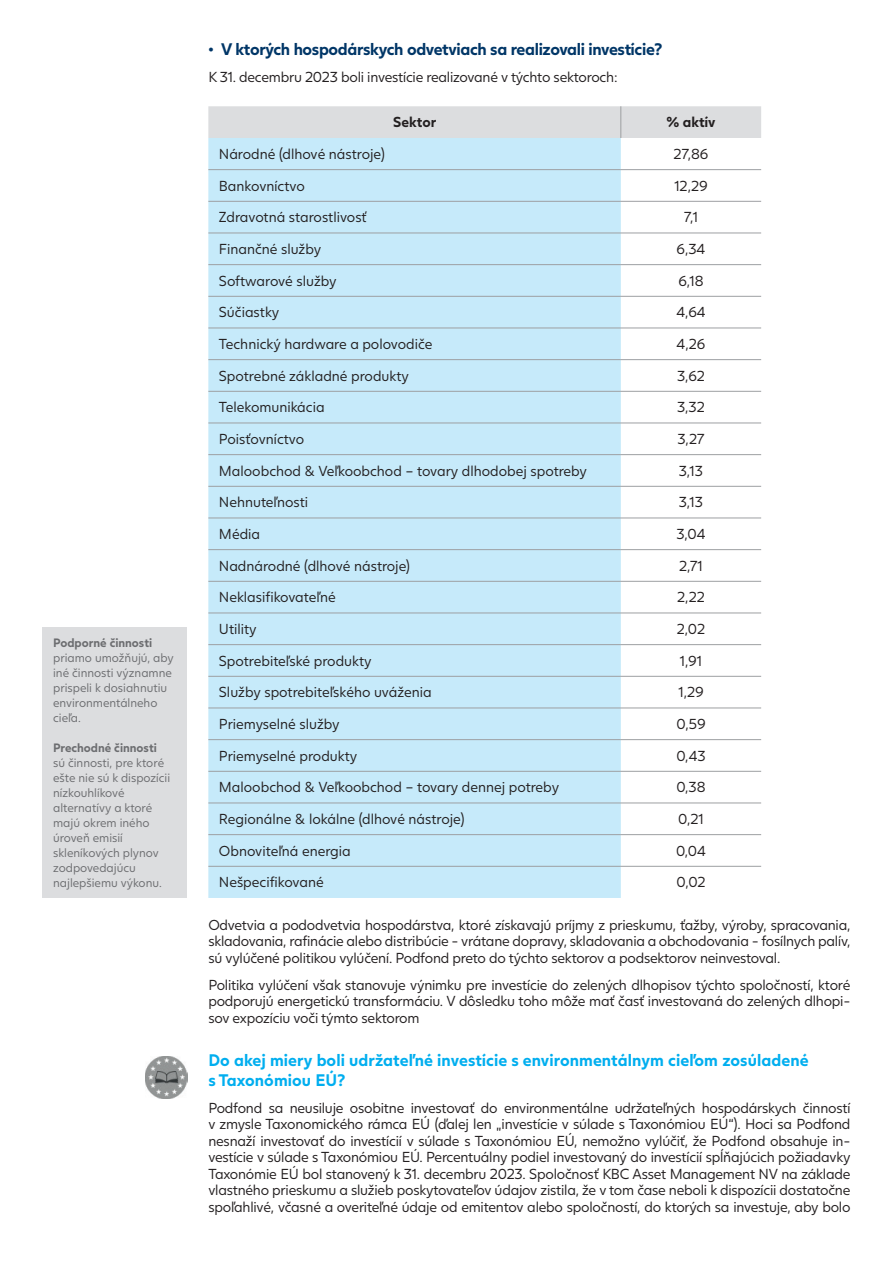
<style>
.page{position:relative;width:893px;height:1263px;background:#fff}
.page>*{position:absolute;margin:0;border:0;box-sizing:border-box;transform-origin:0 0}
.t1{font:700 16.5px/19.8px "Juli Sans";letter-spacing:.005em;color:#00aeef}
.t2{font:700 16.5px "Juli Sans";letter-spacing:-.02em;color:#003667}
.t3{font:14.25px/16.5px "Juli Sans";color:#231f20;text-align:justify}
.t4{font:700 14.25px "Juli Sans";color:#231f20}
.t5{font:12px/15px "Juli Sans";color:#6c6d70}
.t6{font:700 12px "Juli Sans";color:#6c6d70}
</style>
<div class="page">
<div style="left:208px;top:106px;width:553px;height:32px;background:#dcdddf"></div>
<div style="left:208px;top:138px;width:413px;height:760px;background:#c6eafa"></div>
<hr style="left:208px;top:169px;width:413px;height:1px;background:#9d9fa2">
<hr style="left:621px;top:169px;width:140px;height:1px;background:#9d9fa2">
<hr style="left:208px;top:201px;width:413px;height:1px;background:#9d9fa2">
<hr style="left:621px;top:201px;width:140px;height:1px;background:#9d9fa2">
<hr style="left:208px;top:233px;width:413px;height:1px;background:#9d9fa2">
<hr style="left:621px;top:233px;width:140px;height:1px;background:#9d9fa2">
<hr style="left:208px;top:264px;width:413px;height:1px;background:#9d9fa2">
<hr style="left:621px;top:264px;width:140px;height:1px;background:#9d9fa2">
<hr style="left:208px;top:296px;width:413px;height:1px;background:#9d9fa2">
<hr style="left:621px;top:296px;width:140px;height:1px;background:#9d9fa2">
<hr style="left:208px;top:328px;width:413px;height:1px;background:#9d9fa2">
<hr style="left:621px;top:328px;width:140px;height:1px;background:#9d9fa2">
<hr style="left:208px;top:359px;width:413px;height:1px;background:#9d9fa2">
<hr style="left:621px;top:359px;width:140px;height:1px;background:#9d9fa2">
<hr style="left:208px;top:391px;width:413px;height:1px;background:#9d9fa2">
<hr style="left:621px;top:391px;width:140px;height:1px;background:#9d9fa2">
<hr style="left:208px;top:423px;width:413px;height:1px;background:#9d9fa2">
<hr style="left:621px;top:423px;width:140px;height:1px;background:#9d9fa2">
<hr style="left:208px;top:454px;width:413px;height:1px;background:#9d9fa2">
<hr style="left:621px;top:454px;width:140px;height:1px;background:#9d9fa2">
<hr style="left:208px;top:486px;width:413px;height:1px;background:#9d9fa2">
<hr style="left:621px;top:486px;width:140px;height:1px;background:#9d9fa2">
<hr style="left:208px;top:518px;width:413px;height:1px;background:#9d9fa2">
<hr style="left:621px;top:518px;width:140px;height:1px;background:#9d9fa2">
<hr style="left:208px;top:549px;width:413px;height:1px;background:#9d9fa2">
<hr style="left:621px;top:549px;width:140px;height:1px;background:#9d9fa2">
<hr style="left:208px;top:581px;width:413px;height:1px;background:#9d9fa2">
<hr style="left:621px;top:581px;width:140px;height:1px;background:#9d9fa2">
<hr style="left:208px;top:613px;width:413px;height:1px;background:#9d9fa2">
<hr style="left:621px;top:613px;width:140px;height:1px;background:#9d9fa2">
<hr style="left:208px;top:644px;width:413px;height:1px;background:#9d9fa2">
<hr style="left:621px;top:644px;width:140px;height:1px;background:#9d9fa2">
<hr style="left:208px;top:676px;width:413px;height:1px;background:#9d9fa2">
<hr style="left:621px;top:676px;width:140px;height:1px;background:#9d9fa2">
<hr style="left:208px;top:708px;width:413px;height:1px;background:#9d9fa2">
<hr style="left:621px;top:708px;width:140px;height:1px;background:#9d9fa2">
<hr style="left:208px;top:739px;width:413px;height:1px;background:#9d9fa2">
<hr style="left:621px;top:739px;width:140px;height:1px;background:#9d9fa2">
<hr style="left:208px;top:771px;width:413px;height:1px;background:#9d9fa2">
<hr style="left:621px;top:771px;width:140px;height:1px;background:#9d9fa2">
<hr style="left:208px;top:802px;width:413px;height:1px;background:#9d9fa2">
<hr style="left:621px;top:802px;width:140px;height:1px;background:#9d9fa2">
<hr style="left:208px;top:834px;width:413px;height:1px;background:#9d9fa2">
<hr style="left:621px;top:834px;width:140px;height:1px;background:#9d9fa2">
<hr style="left:208px;top:866px;width:413px;height:1px;background:#9d9fa2">
<hr style="left:621px;top:866px;width:140px;height:1px;background:#9d9fa2">
<hr style="left:620px;top:106px;width:1px;height:32px;background:#9d9fa2">
<div style="left:43px;top:628px;width:144px;height:270px;background:#dcdddf"></div>
<img style="left:145px;top:1056px;width:42px;height:43px">
<p class="t6" style="left:53px;top:633px;width:101px">Podporné činnosti</p>
<p class="t5" style="left:53px;top:650px;width:122px">priamo umožňujú, aby iné činnosti významne prispeli k dosiahnutiu environmentálneho cieľa.</p>
<p class="t6" style="left:53px;top:738px;width:105px">Prechodné činnosti</p>
<p class="t5" style="left:53px;top:755px;width:119px">sú činnosti, pre ktoré ešte nie sú k dispozícii nízkouhlíkové alternatívy a ktoré majú okrem iného úroveň emisií skleníkových plynov zodpovedajúcu najlepšiemu výkonu.</p>
<p class="t2" style="left:208px;top:35px;width:456px">• V ktorých hospodárskych odvetviach sa realizovali investície?</p>
<p class="t3" style="left:208px;top:67px;width:411px">K 31. decembru 2023 boli investície realizované v týchto sektoroch:</p>
<p class="t4" style="left:393px;top:110px;width:44px">Sektor</p>
<p class="t4" style="left:666px;top:110px;width:51px">% aktív</p>
<p class="t3" style="left:219px;top:145px;width:167px">Národné (dlhové nástroje)</p>
<p class="t3" style="left:674px;top:145px;width:36px">27,86</p>
<p class="t3" style="left:219px;top:176px;width:87px">Bankovníctvo</p>
<p class="t3" style="left:674px;top:176px;width:35px">12,29</p>
<p class="t3" style="left:219px;top:208px;width:149px">Zdravotná starostlivosť</p>
<p class="t3" style="left:684px;top:208px;width:16px">7,1</p>
<p class="t3" style="left:219px;top:240px;width:104px">Finančné služby</p>
<p class="t3" style="left:677px;top:240px;width:30px">6,34</p>
<p class="t3" style="left:219px;top:271px;width:119px">Softwarové služby</p>
<p class="t3" style="left:678px;top:271px;width:27px">6,18</p>
<p class="t3" style="left:219px;top:303px;width:62px">Súčiastky</p>
<p class="t3" style="left:676px;top:303px;width:31px">4,64</p>
<p class="t3" style="left:219px;top:335px;width:215px">Technický hardware a polovodiče</p>
<p class="t3" style="left:677px;top:335px;width:30px">4,26</p>
<p class="t3" style="left:219px;top:366px;width:191px">Spotrebné základné produkty</p>
<p class="t3" style="left:677px;top:366px;width:29px">3,62</p>
<p class="t3" style="left:219px;top:398px;width:107px">Telekomunikácia</p>
<p class="t3" style="left:677px;top:398px;width:29px">3,32</p>
<p class="t3" style="left:219px;top:430px;width:87px">Poisťovníctvo</p>
<p class="t3" style="left:678px;top:430px;width:28px">3,27</p>
<p class="t3" style="left:219px;top:461px;width:370px">Maloobchod &amp; Veľkoobchod – tovary dlhodobej spotreby</p>
<p class="t3" style="left:679px;top:461px;width:26px">3,13</p>
<p class="t3" style="left:219px;top:493px;width:91px">Nehnuteľnosti</p>
<p class="t3" style="left:679px;top:493px;width:26px">3,13</p>
<p class="t3" style="left:219px;top:525px;width:43px">Média</p>
<p class="t3" style="left:676px;top:525px;width:31px">3,04</p>
<p class="t3" style="left:219px;top:556px;width:193px">Nadnárodné (dlhové nástroje)</p>
<p class="t3" style="left:679px;top:556px;width:25px">2,71</p>
<p class="t3" style="left:219px;top:588px;width:118px">Neklasifikovateľné</p>
<p class="t3" style="left:677px;top:588px;width:29px">2,22</p>
<p class="t3" style="left:219px;top:620px;width:39px">Utility</p>
<p class="t3" style="left:677px;top:620px;width:30px">2,02</p>
<p class="t3" style="left:219px;top:651px;width:154px">Spotrebiteľské produkty</p>
<p class="t3" style="left:680px;top:651px;width:24px">1,91</p>
<p class="t3" style="left:219px;top:683px;width:214px">Služby spotrebiteľského uváženia</p>
<p class="t3" style="left:678px;top:683px;width:27px">1,29</p>
<p class="t3" style="left:219px;top:715px;width:122px">Priemyselné služby</p>
<p class="t3" style="left:676px;top:715px;width:30px">0,59</p>
<p class="t3" style="left:219px;top:746px;width:140px">Priemyselné produkty</p>
<p class="t3" style="left:676px;top:746px;width:31px">0,43</p>
<p class="t3" style="left:219px;top:778px;width:342px">Maloobchod &amp; Veľkoobchod – tovary dennej potreby</p>
<p class="t3" style="left:676px;top:778px;width:31px">0,38</p>
<p class="t3" style="left:219px;top:810px;width:247px">Regionálne &amp; lokálne (dlhové nástroje)</p>
<p class="t3" style="left:678px;top:810px;width:27px">0,21</p>
<p class="t3" style="left:219px;top:841px;width:133px">Obnoviteľná energia</p>
<p class="t3" style="left:676px;top:841px;width:31px">0,04</p>
<p class="t3" style="left:219px;top:873px;width:106px">Nešpecifikované</p>
<p class="t3" style="left:676px;top:873px;width:31px">0,02</p>
<p class="t3" style="left:208px;top:915px;width:644px">Odvetvia a pododvetvia hospodárstva, ktoré získavajú príjmy z prieskumu, ťažby, výroby, spracovania, skladovania, rafinácie alebo distribúcie - vrátane dopravy, skladovania a obchodovania - fosílnych palív, sú vylúčené politikou vylúčení. Podfond preto do týchto sektorov a podsektorov neinvestoval.</p>
<p class="t3" style="left:208px;top:975px;width:644px">Politika vylúčení však stanovuje výnimku pre investície do zelených dlhopisov týchto spoločností, ktoré podporujú energetickú transformáciu. V dôsledku toho môže mať časť investovaná do zelených dlhopi&shy;sov expozíciu voči týmto sektorom</p>
<p class="t1" style="left:208px;top:1048px;width:602px">Do akej miery boli udržateľné investície s environmentálnym cieľom zosúladené s Taxonómiou EÚ?</p>
<p class="t3" style="left:208px;top:1098px;width:644px">Podfond sa neusiluje osobitne investovať do environmentálne udržateľných hospodárskych činností v zmysle Taxonomického rámca EÚ (ďalej len „investície v súlade s Taxonómiou EÚ“). Hoci sa Podfond nesnaží investovať do investícií v súlade s Taxonómiou EÚ, nemožno vylúčiť, že Podfond obsahuje in&shy;vestície v súlade s Taxonómiou EÚ. Percentuálny podiel investovaný do investícií spĺňajúcich požiadavky Taxonómie EÚ bol stanovený k 31. decembru 2023. Spoločnosť KBC Asset Management NV na základe vlastného prieskumu a služieb poskytovateľov údajov zistila, že v tom čase neboli k dispozícii dostatočne spoľahlivé, včasné a overiteľné údaje od emitentov alebo spoločností, do ktorých sa investuje, aby bolo</p>
</div>
